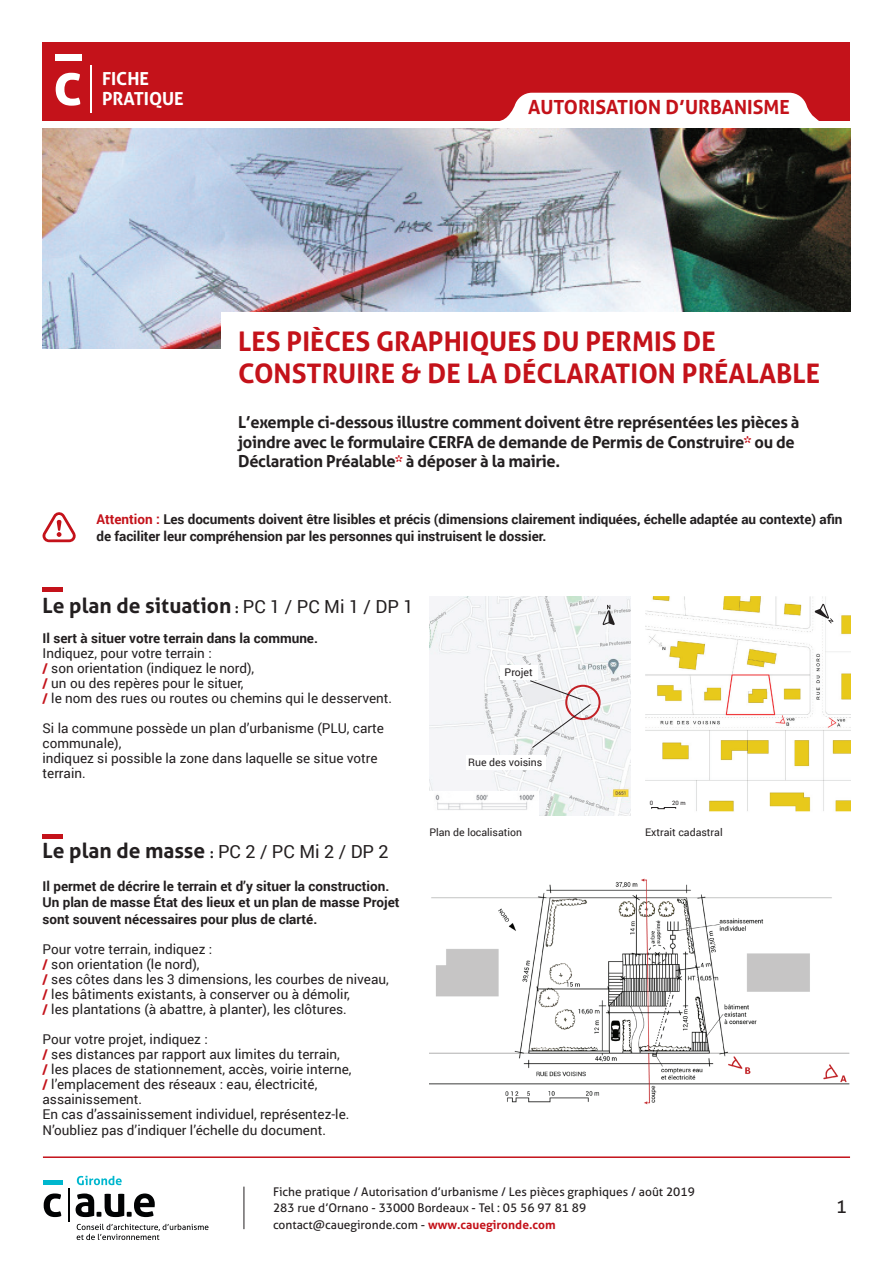
<style>
.page{position:relative;width:893px;height:1263px;background:#fff}
.page>*{position:absolute;margin:0;border:0;box-sizing:border-box;transform-origin:0 0}
.t1{font:700 27px/32.4px "Aller";color:#c4121a}
.t2{font:700 21px "Aller";color:#231f20}
.t3{font:700 19.5px "Aller";color:#c4121a}
.t4{font:700 18px/19.5px "Aller";color:#fff}
.t5{font:18px "Aller";color:#231f20}
.t6{font:700 16.5px/19.8px "Aller";letter-spacing:-.02em;color:#231f20}
.t7{font:13.5px/15px "Roboto";color:#231f20}
.t8{font:700 13.5px/16.5px "Roboto";letter-spacing:-.005em;color:#231f20}
.t9{font:12px/16.5px "Aller";color:#231f20}
.t10{font:10.5px "Roboto";color:#231f20}
.t11{font:6px "Roboto";color:#231f20}
.s1{color:#c4121a}
.s2{font-family:"Minion Pro";font-size:16.5px}
.s3{font-family:"Roboto";font-weight:400;font-size:18px}
.s4{font-weight:700;color:#c4121a}
</style>
<div class="page">
<div style="left:43px;top:43px;width:807px;height:78px;background:#c4121a"></div>
<hr style="left:244px;top:1186px;width:1px;height:43px;background:#231f20">
<img style="left:43px;top:129px;width:807px;height:220px">
<hr style="left:43px;top:1156px;width:807px;height:2px;background:#c4121a">
<hr style="left:68px;top:1188px;width:1px;height:34px;background:#010203">
<svg style="left:44px;top:1193px;width:17px;height:24px"></svg>
<svg style="left:76px;top:1193px;width:79px;height:24px"></svg>
<div style="left:43px;top:1180px;width:19px;height:5px;background:#00b7ce"></div>
<svg style="left:77px;top:1224px;width:131px;height:16px"></svg>
<svg style="left:77px;top:1176px;width:45px;height:9px"></svg>
<hr style="left:90px;top:66px;width:2px;height:47px;background:#fff">
<svg style="left:56px;top:73px;width:24px;height:33px"></svg>
<div style="left:55px;top:54px;width:27px;height:7px;background:#fff"></div>
<svg style="left:500px;top:93px;width:319px;height:28px;background:#faecec"></svg>
<div style="left:221px;top:313px;width:629px;height:176px;background:#fff"></div>
<div style="left:43px;top:587px;width:20px;height:5px;background:#c4121a"></div>
<div style="left:43px;top:834px;width:20px;height:5px;background:#c4121a"></div>
<svg style="left:42px;top:512px;width:34px;height:30px"></svg>
<img style="left:429px;top:878px;width:421px;height:227px">
<img style="left:430px;top:596px;width:200px;height:220px">
<svg style="left:602px;top:605px;width:13px;height:20px"></svg>
<div style="left:565px;top:685px;width:36px;height:35px;border:2px solid #c22025;border-radius:50%"></div>
<svg style="left:530px;top:680px;width:61px;height:68px"></svg>
<div style="left:500px;top:665px;width:38px;height:14px;background:#fff"></div>
<div style="left:466px;top:755px;width:80px;height:15px;background:#fff"></div>
<img style="left:645px;top:596px;width:205px;height:216px">
<svg style="left:814px;top:604px;width:19px;height:20px"></svg>
<img style="left:430px;top:791px;width:108px;height:25px">
<div style="left:645px;top:796px;width:48px;height:21px;background:#fff"></div>
<svg style="left:651px;top:807px;width:25px;height:2px"></svg>
<h3 class="t4" style="left:102px;top:69px;width:83px">FICHE<br>PRATIQUE</h3>
<h3 class="t3" style="left:528px;top:95px;width:263px">AUTORISATION D’URBANISME</h3>
<h1 class="t1" style="left:238px;top:325px;width:583px">LES PIÈCES GRAPHIQUES DU PERMIS DE<br>CONSTRUIRE &amp; DE LA DÉCLARATION PRÉALABLE</h1>
<p class="t6" style="left:238px;top:412px;width:563px">L’exemple ci-dessous illustre comment doivent être représentées les pièces à joindre avec le formulaire CERFA de demande de Permis de Construire<span class="s1">*</span> ou de<br>Déclaration Préalable<span class="s1">*</span> à déposer à la mairie.</p>
<p class="t8" style="left:97px;top:511px;width:747px"><span class="s1">Attention :</span> Les documents doivent être lisibles et précis (dimensions clairement indiquées, échelle adaptée au contexte) afin de faciliter leur compréhension par les personnes qui instruisent le dossier.</p>
<h2 class="t2" style="left:43px;top:593px;width:373px">Le plan de situation <span class="s2">:</span> <span class="s3">pC 1 / pC Mi 1 / DP 1</span></h2>
<p class="t8" style="left:43px;top:630px;width:277px">Il sert à situer votre terrain dans la commune.</p>
<p class="t7" style="left:43px;top:645px;width:351px">Indiquez, pour votre terrain :<br><span class="s4">/</span> son orientation (indiquez le nord),<br><span class="s4">/</span> un ou des repères pour le situer,<br><span class="s4">/</span> le nom des rues ou routes ou chemins qui le desservent.</p>
<p class="t7" style="left:43px;top:720px;width:343px">Si la commune possède un plan d’urbanisme (PLU, carte communale),<br>indiquez si possible la zone dans laquelle se situe votre terrain.</p>
<h2 class="t2" style="left:43px;top:837px;width:348px">Le plan de masse <span class="s2">:</span> <span class="s3">PC 2 / pC Mi 2 / DP 2</span></h2>
<p class="t8" style="left:43px;top:877px;width:359px">Il permet de décrire le terrain et d’y situer la construction.<br>Un plan de masse État des lieux et un plan de masse Projet sont souvent nécessaires pour plus de clarté.</p>
<p class="t7" style="left:43px;top:941px;width:348px">Pour votre terrain, indiquez :<br><span class="s4">/</span> son orientation (le nord),<br><span class="s4">/</span> ses côtes dans les 3 dimensions, les courbes de niveau, <span class="s4">/</span> les bâtiments existants, à conserver ou à démolir,<br><span class="s4">/</span> les plantations (à abattre, à planter), les clôtures.</p>
<p class="t7" style="left:43px;top:1031px;width:311px">Pour votre projet, indiquez :<br><span class="s4">/</span> ses distances par rapport aux limites du terrain,<br><span class="s4">/</span> les places de stationnement, accès, voirie interne, <span class="s4">/</span> l’emplacement des réseaux : eau, électricité, assainissement.<br>En cas d’assainissement individuel, représentez-le.</p>
<p class="t7" style="left:43px;top:1122px;width:285px">N’oubliez pas d’indiquer l’échelle du document.</p>
<p class="t10" style="left:505px;top:664px;width:30px">Projet</p>
<p class="t10" style="left:468px;top:755px;width:76px">Rue des voisins</p>
<p class="t11" style="left:650px;top:799px;width:5px">0</p>
<p class="t11" style="left:672px;top:799px;width:15px">20 m</p>
<p class="t10" style="left:429px;top:825px;width:94px">Plan de localisation</p>
<p class="t10" style="left:645px;top:825px;width:79px">Extrait cadastral</p>
<p class="t9" style="left:273px;top:1183px;width:423px">Fiche pratique / Autorisation d’urbanisme / Les pièces graphiques / août 2019<br>283 rue d’Ornano - 33000 Bordeaux - Tel : 05 56 97 81 89 contact@cauegironde.com - <span class="s4">www.cauegironde.com</span></p>
<h3 class="t5" style="left:836px;top:1195px;width:12px">1</h3>
</div>
